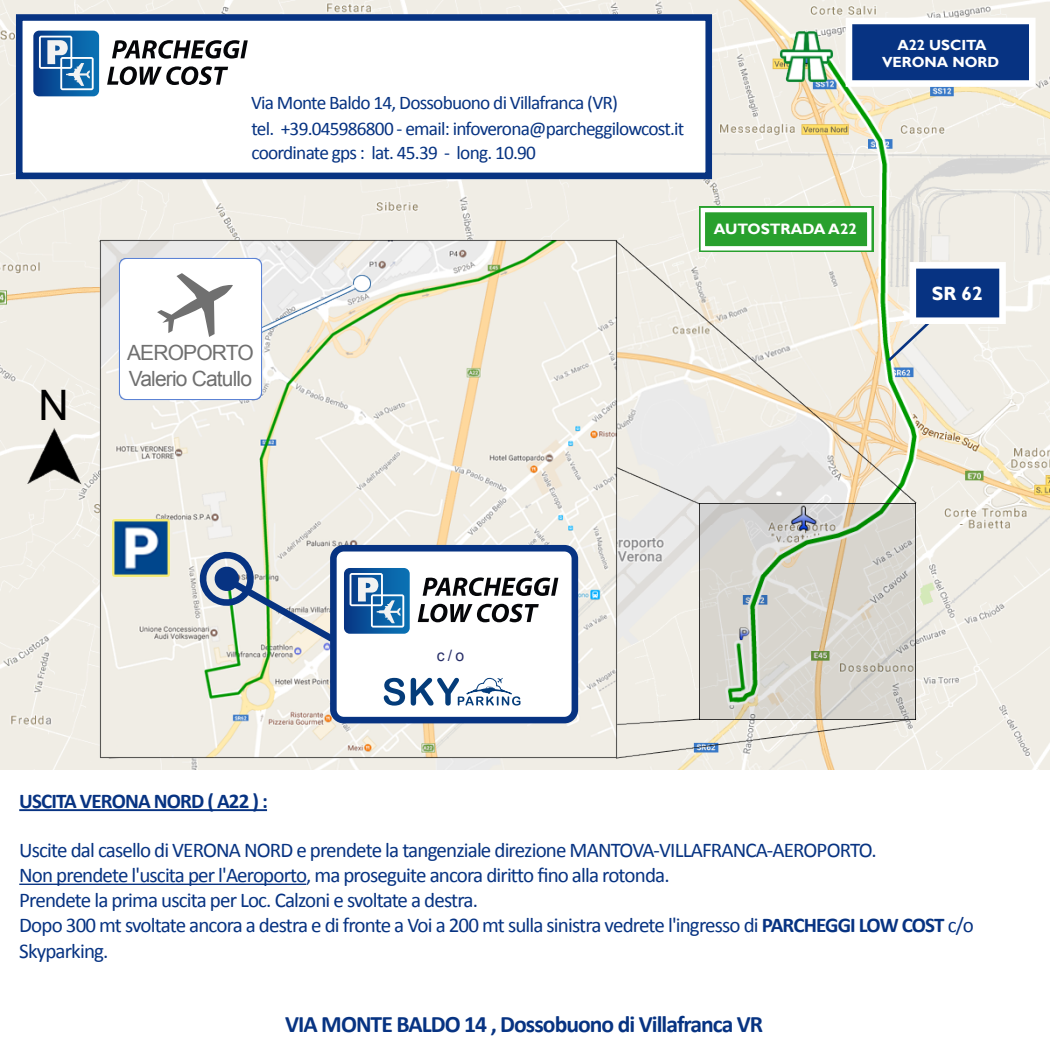
<style>
.page{position:relative;width:1050px;height:1050px;background:#fff}
.page>*{position:absolute;margin:0;border:0;box-sizing:border-box;transform-origin:0 0}
.t1{font:42px "Arial";color:#000}
.t2{font:700 23.62px "Calibri";letter-spacing:-.04em;color:#073382}
.t3{font:21px/25.2px "Calibri";letter-spacing:-.04em;color:#073382}
.t4{font:21px/25.2px "Arial";letter-spacing:-.04em;color:#707070}
.t5{font:700 21px "Calibri";letter-spacing:-.04em;color:#073382}
.t6{font:19.34px/24.9px "Calibri";letter-spacing:-.04em;color:#073382}
.t7{font:700 19.16px "Gill Sans";color:#fff}
.t8{font:15.75px "Arial";color:#272e68}
.t9{font:700 15.05px "Gill Sans";color:#fff}
.t10{font:700 14.7px/17.3px "Gill Sans";letter-spacing:-.005em;color:#fff;text-align:center}
.s1{font-weight:700}
</style>
<div class="page">
<img style="left:0;top:0;width:1050px;height:770px">
<svg style="left:846px;top:18px;width:190px;height:69px"></svg>
<img style="left:88px;top:241px;width:613px;height:521px">
<img style="left:98px;top:239px;width:521px;height:521px">
<img style="left:615px;top:241px;width:301px;height:518px">
<img style="left:110px;top:518px;width:62px;height:61px">
<img style="left:697px;top:501px;width:219px;height:219px">
<img style="left:699px;top:503px;width:216px;height:216px">
<img style="left:263px;top:278px;width:89px;height:57px">
<img style="left:352px;top:273px;width:21px;height:11px">
<img style="left:351px;top:284px;width:431px;height:213px">
<img style="left:117px;top:256px;width:146px;height:146px">
<div style="left:333px;top:548px;width:242px;height:172px;background:#fff;border-radius:10px"></div>
<div style="left:330px;top:545px;width:248px;height:178px;border:7px solid #073382;border-radius:10px"></div>
<svg style="left:384px;top:678px;width:21px;height:28px"></svg>
<svg style="left:411px;top:678px;width:109px;height:28px"></svg>
<svg style="left:423px;top:577px;width:135px;height:19px"></svg>
<svg style="left:418px;top:604px;width:121px;height:18px"></svg>
<svg style="left:157px;top:273px;width:76px;height:64px"></svg>
<svg style="left:201px;top:553px;width:209px;height:95px"></svg>
<div style="left:16px;top:14px;width:696px;height:165px;background:#fff;border:7px solid #073382"></div>
<svg style="left:112px;top:40px;width:136px;height:19px"></svg>
<svg style="left:107px;top:66px;width:121px;height:19px"></svg>
<svg style="left:33px;top:31px;width:66px;height:65px"></svg>
<svg style="left:885px;top:262px;width:121px;height:102px"></svg>
<svg style="left:699px;top:206px;width:175px;height:46px"></svg>
<div style="left:701px;top:208px;width:170px;height:43px;background:#28a02d;border:4px solid #fff"></div>
<img style="left:779px;top:30px;width:56px;height:54px">
<img style="left:25px;top:428px;width:56px;height:57px">
<hr style="left:19px;top:809px;width:248px;height:2px;background:#073382">
<hr style="left:19px;top:884px;width:287px;height:1px;background:#073382">
<h1 class="t1" style="left:39px;top:378px;width:32px">N</h1>
<p class="t6" style="left:251px;top:90px;width:435px">Via Monte Baldo 14, Dossobuono di Villafranca (VR)<br>tel. +39.045986800 - email: infoverona@parcheggilowcost.it coordinate gps : lat. 45.39 - long. 10.90</p>
<p class="t4" style="left:127px;top:341px;width:128px">AEROPORTO<br>Valerio Catullo</p>
<p class="t10" style="left:882px;top:37px;width:119px">A22 USCITA<br>VERONA NORD</p>
<p class="t9" style="left:714px;top:220px;width:144px">AUTOSTRADA A22</p>
<p class="t7" style="left:932px;top:282px;width:53px">SR 62</p>
<p class="t8" style="left:437px;top:645px;width:29px">c / o</p>
<p class="t5" style="left:19px;top:788px;width:250px">USCITA VERONA NORD ( A22 ) :</p>
<p class="t3" style="left:19px;top:837px;width:956px">Uscite dal casello di VERONA NORD e prendete la tangenziale direzione MANTOVA-VILLAFRANCA-AEROPORTO.<br>Non prendete l'uscita per l'Aeroporto, ma proseguite ancora diritto fino alla rotonda.<br>Prendete la prima uscita per Loc. Calzoni e svoltate a destra.<br>Dopo 300 mt svoltate ancora a destra e di fronte a Voi a 200 mt sulla sinistra vedrete l'ingresso di <span class="s1">PARCHEGGI LOW COST</span> c/o Skyparking.</p>
<p class="t2" style="left:285px;top:1009px;width:480px">VIA MONTE BALDO 14 , Dossobuono di Villafranca VR</p>
</div>
